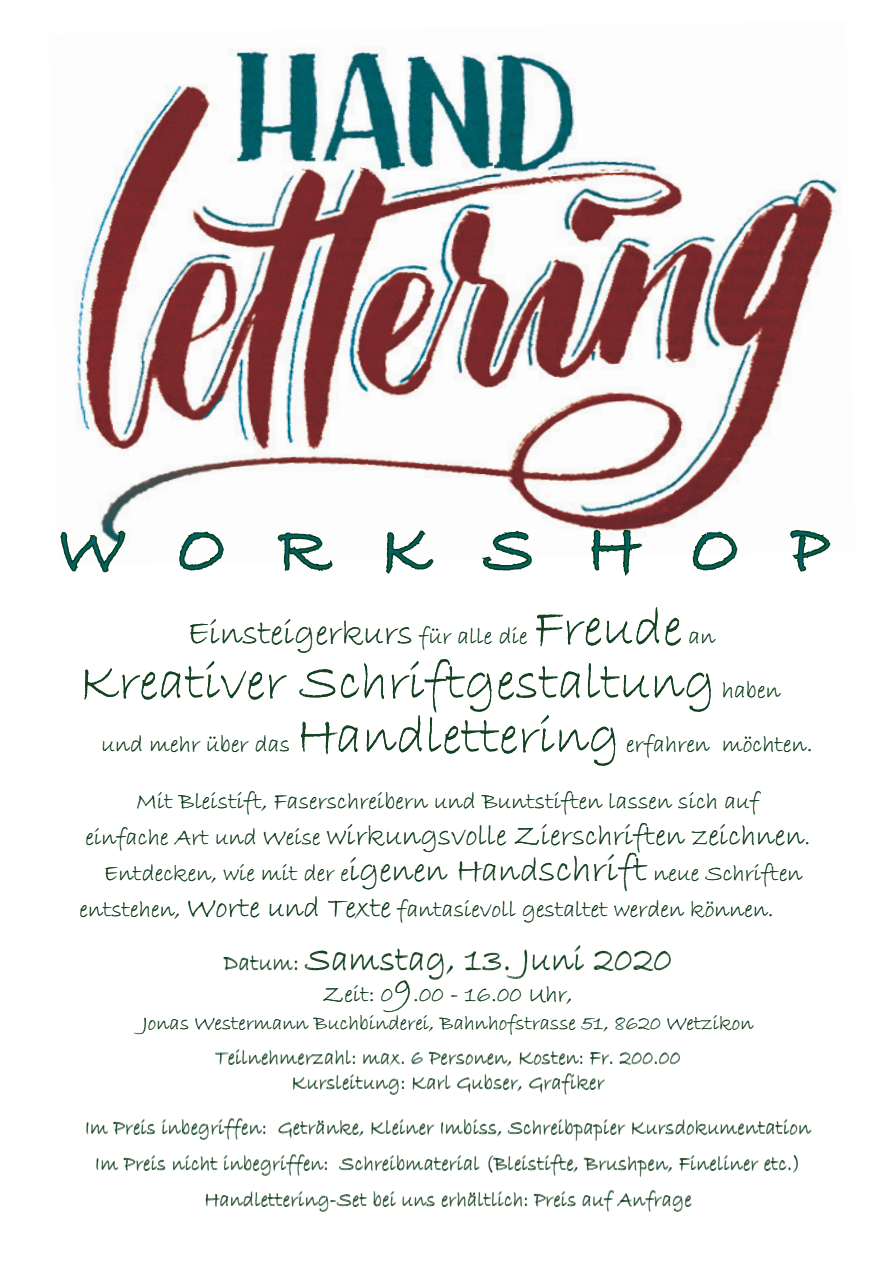
<style>
.page{position:relative;width:893px;height:1263px;background:#fff}
.page>*{position:absolute;margin:0;border:0;box-sizing:border-box;transform-origin:0 0}
.t1{font:69px "Bradley Hand ITC";color:#03616a}
.t2{font:54px "Bradley Hand ITC";color:#14411f}
.t3{font:36px "Bradley Hand ITC";color:#14411f}
.t4{font:30px "Bradley Hand ITC";color:#14411f}
.t5{font:24px/36px "Bradley Hand ITC";color:#14411f}
.t6{font:21px/34.2px "Bradley Hand ITC";color:#14411f;text-align:center}
.s1{font-size:24px}
.s2{font-size:34.5px}
.s3{font-size:39px}
.s4{font-size:30px}
.s5{font-size:37.5px}
</style>
<div class="page">
<img style="left:75px;top:48px;width:765px;height:481px">
<svg style="left:60px;top:528px;width:68px;height:45px"></svg>
<svg style="left:178px;top:526px;width:48px;height:45px"></svg>
<svg style="left:275px;top:439px;width:60px;height:133px"></svg>
<svg style="left:386px;top:530px;width:48px;height:44px"></svg>
<svg style="left:454px;top:528px;width:93px;height:43px"></svg>
<svg style="left:590px;top:527px;width:56px;height:49px"></svg>
<svg style="left:691px;top:526px;width:48px;height:45px"></svg>
<svg style="left:788px;top:528px;width:44px;height:44px"></svg>
<h1 class="t1" style="left:58px;top:505px;width:773px">W O R K S H O P</h1>
<h3 class="t3" style="left:188px;top:610px;width:342px">Einsteigerkurs <span class="s1">für alle die</span></h3>
<h2 class="t2" style="left:534px;top:593px;width:150px">Freude</h2>
<p class="t5" style="left:689px;top:618px;width:28px">an</p>
<h2 class="t2" style="left:80px;top:647px;width:637px">Kreativer Schriftgestaltung</h2>
<p class="t5" style="left:722px;top:672px;width:60px">haben</p>
<h2 class="t2" style="left:296px;top:701px;width:325px">Handlettering</h2>
<p class="t5" style="left:626px;top:726px;width:188px">erfahren möchten.</p>
<p class="t5" style="left:137px;top:783px;width:624px">Mit Bleistift, Faserschreibern und Buntstiften lassen sich auf</p>
<h3 class="t4" style="left:86px;top:816px;width:726px"><span class="s1">einfache Art und Weise</span> wirkungsvolle Zierschriften zeichnen<span class="s1">.</span></h3>
<p class="t5" style="left:80px;top:855px;width:725px;text-indent:24px">Entdecken, wie mit der e<span class="s2">igenen Hand</span><span class="s3">schrift</span> neue Schriften entstehen, <span class="s4">Worte und Texte</span> fantasievoll gestaltet werden können.</p>
<h3 class="t3" style="left:224px;top:936px;width:450px"><span class="s1">Datum:</span> Samstag, 13. Juni 2020</h3>
<p class="t5" style="left:323px;top:976px;width:251px">Zeit: 0<span class="s5">9</span>.00 - 16.00 Uhr,</p>
<p class="t6" style="left:142px;top:1006px;width:612px">Jonas Westermann Buchbinderei, Bahnhofstrasse 51, 8620 Wetzikon<br>Teilnehmerzahl: max. 6 Personen, Kosten: Fr. 200.00</p>
<p class="t6" style="left:85px;top:1060px;width:728px;line-height:45px">Kursleitung: Karl Gubser, Grafiker<br>Im Preis inbegriffen: Getränke, Kleiner Imbiss, Schreibpapier Kursdokumentation</p>
<p class="t6" style="left:95px;top:1146px;width:707px;line-height:36px">Im Preis nicht inbegriffen: Schreibmaterial (Bleistifte, Brushpen, Fineliner etc.)<br>Handlettering-Set bei uns erhältlich: Preis auf Anfrage</p>
<p class="t5" style="left:102px;top:726px;width:190px">und mehr über das</p>
</div>
